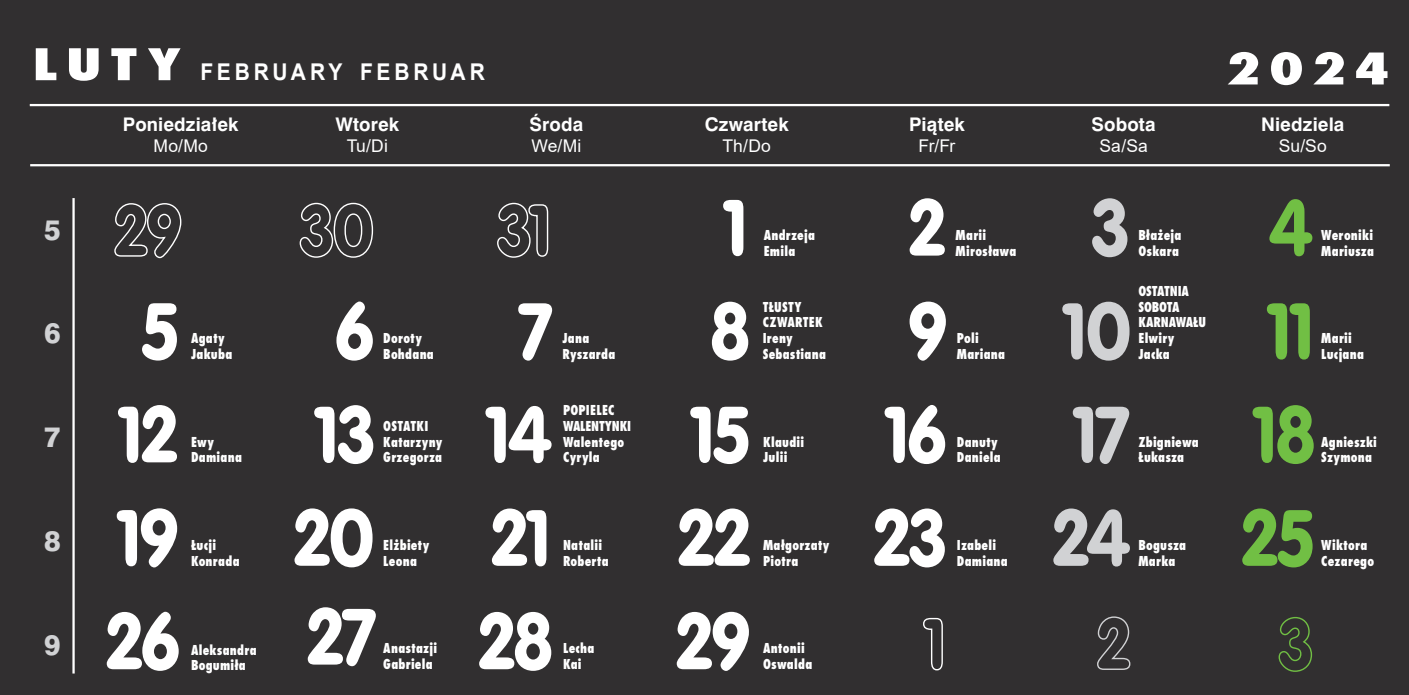
<style>
.page{position:relative;width:1409px;height:695px;background:#fff}
.page>*{position:absolute;margin:0;border:0;box-sizing:border-box;transform-origin:0 0}
.t1{font:77px/103.2px "VAG Rounded PL";letter-spacing:-.035em;color:#fff;text-align:center;scale:.9 1}
.t2{font:77px "VAG Rounded PL";color:#71bf44;scale:.9 1}
.t3{font:77px "VAG Rounded PL";color:#d1d2d4;scale:.9 1}
.t4{font:800 42.35px "Fujiyama";color:#fff;scale:1.36 1}
.t5{font:26.25px "Swis 721 Hv PL";color:#d1d2d4}
.t6{font:700 23.1px "Arial";letter-spacing:.175em;color:#fff;scale:.91 1}
.t7{font:700 17.5px "Swis 721 PL";letter-spacing:.005em;color:#fff}
.t8{font:17.5px "Arial";letter-spacing:.005em;color:#fff}
.t9{font:800 13.3px/15.8px "Fujiyama";letter-spacing:.02em;color:#fff;scale:.92 1}
.t10{font:800 13.3px/15.8px "Fujiyama";letter-spacing:-.01em;color:#fff;scale:.92 1}
.s1{font-family:"Fujiyama";font-weight:800;font-size:42.35px}
</style>
<div class="page">
<div style="left:0;top:0;width:1409px;height:694px;background:#312f30"></div>
<hr style="left:30px;top:104px;width:1359px;height:2px;background:#fff">
<hr style="left:30px;top:164px;width:1360px;height:2px;background:#fff">
<hr style="left:72px;top:198px;width:3px;height:475px;background:#fff">
<svg style="left:299px;top:202px;width:75px;height:56px"></svg>
<svg style="left:1097px;top:616px;width:34px;height:54px"></svg>
<svg style="left:497px;top:202px;width:52px;height:56px"></svg>
<svg style="left:923px;top:617px;width:20px;height:54px"></svg>
<svg style="left:1278px;top:616px;width:35px;height:56px"></svg>
<svg style="left:114px;top:203px;width:68px;height:56px"></svg>
<h3 class="t6" style="left:32px;top:56px;width:499px"><span class="s1">LUTY</span> FEBRUARY FEBRUAR</h3>
<h2 class="t4" style="left:1225px;top:40px;width:122px">2024</h2>
<h3 class="t7" style="left:123px;top:113px;width:117px">Poniedziałek</h3>
<h3 class="t8" style="left:154px;top:134px;width:56px">Mo/Mo</h3>
<h3 class="t7" style="left:529px;top:113px;width:55px">Środa</h3>
<h3 class="t8" style="left:531px;top:134px;width:51px">We/Mi</h3>
<h3 class="t7" style="left:1091px;top:113px;width:66px">Sobota</h3>
<h3 class="t8" style="left:1099px;top:134px;width:50px">Sa/Sa</h3>
<h3 class="t7" style="left:705px;top:113px;width:86px">Czwartek</h3>
<h3 class="t8" style="left:722px;top:134px;width:50px">Th/Do</h3>
<h3 class="t7" style="left:335px;top:113px;width:65px">Wtorek</h3>
<h3 class="t8" style="left:347px;top:134px;width:43px">Tu/Di</h3>
<h3 class="t7" style="left:909px;top:113px;width:57px">Piątek</h3>
<h3 class="t8" style="left:919px;top:134px;width:38px">Fr/Fr</h3>
<h3 class="t7" style="left:1261px;top:113px;width:85px">Niedziela</h3>
<h3 class="t8" style="left:1279px;top:134px;width:50px">Su/So</h3>
<h3 class="t5" style="left:44px;top:213px;width:18px">5</h3>
<h3 class="t5" style="left:44px;top:316px;width:18px">6</h3>
<h3 class="t5" style="left:44px;top:420px;width:18px">7</h3>
<h3 class="t5" style="left:44px;top:523px;width:18px">8</h3>
<h3 class="t5" style="left:44px;top:627px;width:18px">9</h3>
<h1 class="t1" style="left:143px;top:278px;width:42px">5</h1>
<h1 class="t1" style="left:294px;top:278px;width:92px">6<br>13<br>20</h1>
<p class="t9" style="left:191px;top:330px;width:46px">Agaty<br>Jakuba</p>
<h1 class="t1" style="left:119px;top:381px;width:68px">12</h1>
<p class="t9" style="left:191px;top:433px;width:57px">Ewy<br>Damiana</p>
<h1 class="t1" style="left:118px;top:484px;width:69px">19</h1>
<p class="t9" style="left:191px;top:537px;width:54px">Łucji<br>Konrada</p>
<p class="t9" style="left:383px;top:330px;width:57px">Doroty<br>Bohdana</p>
<p class="t9" style="left:383px;top:417px;width:66px">OSTATKI<br>Katarzyny<br>Grzegorza</p>
<p class="t9" style="left:383px;top:537px;width:52px">Elżbiety<br>Leona</p>
<h1 class="t1" style="left:106px;top:588px;width:84px">26</h1>
<h1 class="t1" style="left:307px;top:583px;width:78px">27</h1>
<p class="t9" style="left:191px;top:641px;width:73px">Aleksandra<br>Bogumiła</p>
<p class="t9" style="left:383px;top:640px;width:60px">Anastazji<br>Gabriela</p>
<h1 class="t1" style="left:519px;top:278px;width:38px">7</h1>
<p class="t9" style="left:562px;top:330px;width:59px">Jana<br>Ryszarda</p>
<h1 class="t1" style="left:486px;top:381px;width:75px">14</h1>
<p class="t9" style="left:563px;top:402px;width:76px">POPIELEC<br>WALENTYNKI<br>Walentego<br>Cyryla</p>
<h1 class="t1" style="left:492px;top:484px;width:69px">21</h1>
<p class="t9" style="left:563px;top:536px;width:51px">Natalii<br>Roberta</p>
<h1 class="t1" style="left:479px;top:588px;width:83px">28</h1>
<p class="t9" style="left:563px;top:640px;width:36px">Lecha<br>Kai</p>
<h1 class="t1" style="left:724px;top:174px;width:30px">1</h1>
<p class="t9" style="left:764px;top:227px;width:57px">Andrzeja<br>Emila</p>
<h1 class="t1" style="left:711px;top:278px;width:44px">8</h1>
<p class="t9" style="left:763px;top:298px;width:70px">TŁUSTY<br>CZWARTEK<br>Ireny<br>Sebastiana</p>
<h1 class="t1" style="left:691px;top:381px;width:67px">15</h1>
<p class="t9" style="left:763px;top:433px;width:46px">Klaudii<br>Julii</p>
<h1 class="t1" style="left:678px;top:484px;width:82px">22</h1>
<p class="t9" style="left:763px;top:536px;width:74px">Małgorzaty<br>Piotra</p>
<h1 class="t1" style="left:676px;top:588px;width:84px">29</h1>
<p class="t9" style="left:763px;top:640px;width:55px">Antonii<br>Oswalda</p>
<h1 class="t1" style="left:909px;top:174px;width:42px">2</h1>
<h1 class="t3" style="left:1092px;top:178px;width:44px">3</h1>
<p class="t9" style="left:956px;top:227px;width:68px">Marii<br>Mirosława</p>
<h1 class="t1" style="left:908px;top:278px;width:45px">9</h1>
<p class="t9" style="left:957px;top:330px;width:54px">Poli<br>Mariana</p>
<h1 class="t3" style="left:1063px;top:281px;width:77px">10</h1>
<p class="t9" style="left:1138px;top:227px;width:48px">Błażeja<br>Oskara</p>
<p class="t10" style="left:1138px;top:283px;width:75px">OSTATNIA<br>SOBOTA<br>KARNAWAŁU<br>Elwiry<br>Jacka</p>
<h1 class="t1" style="left:885px;top:381px;width:70px">16</h1>
<p class="t9" style="left:957px;top:433px;width:49px">Danuty<br>Daniela</p>
<h1 class="t3" style="left:1074px;top:385px;width:63px">17</h1>
<p class="t9" style="left:1138px;top:433px;width:67px">Zbigniewa<br>Łukasza</p>
<h1 class="t2" style="left:1269px;top:178px;width:50px">4</h1>
<p class="t9" style="left:1321px;top:227px;width:59px">Weroniki<br>Mariusza</p>
<h1 class="t2" style="left:1268px;top:281px;width:55px">11</h1>
<p class="t9" style="left:1321px;top:330px;width:48px">Marii<br>Lucjana</p>
<h1 class="t2" style="left:1253px;top:385px;width:70px">18</h1>
<p class="t9" style="left:1321px;top:433px;width:62px">Agnieszki<br>Szymona</p>
<h1 class="t1" style="left:874px;top:484px;width:83px">23</h1>
<h1 class="t2" style="left:1242px;top:488px;width:82px">25</h1>
<h1 class="t3" style="left:1053px;top:488px;width:88px">24</h1>
<p class="t9" style="left:957px;top:537px;width:57px">Izabeli<br>Damiana</p>
<p class="t9" style="left:1138px;top:537px;width:53px">Bogusza<br>Marka</p>
<p class="t9" style="left:1321px;top:537px;width:59px">Wiktora<br>Cezarego</p>
</div>
